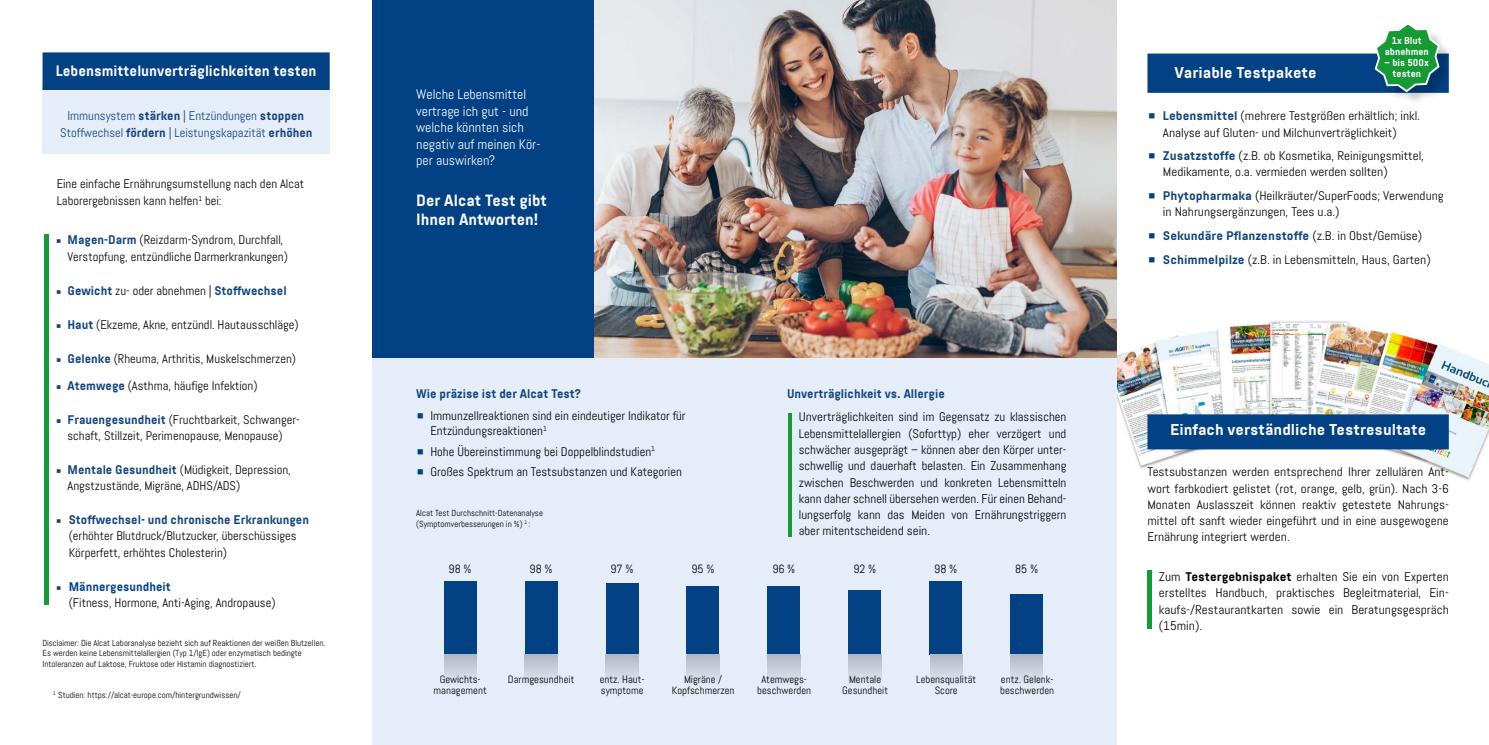
<style>
.page{position:relative;width:1489px;height:745px;background:#fff}
.page>*{position:absolute;margin:0;border:0;box-sizing:border-box;transform-origin:0 0}
.t1{font:700 16.25px/19.5px "Abel Pro";color:#fff}
.t2{font:700 15.75px "Abel Pro";color:#fff;scale:1.05 1}
.t3{font:700 15px "Abel Pro";color:#fff}
.t4{font:13.75px/16.5px "Abel Pro";color:#fff}
.t5{font:12.5px/16.2px "Abel Pro";color:#000;scale:1.05 1}
.t6{font:12.5px/16.2px "Abel Pro";color:#000}
.t7{font:700 12.5px "Abel Pro";color:#11437d}
.t8{font:12.5px/16.2px "Abel Pro";color:#11437d;text-align:center}
.t9{font:700 12.5px "Abel Pro";color:#034185}
.t10{font:11.88px "Abel Pro";color:#000}
.t11{font:10.62px/10.6px "Abel Pro";color:#000;text-align:center}
.t12{font:700 9.88px/10.9px "Abel Pro";color:#fff;text-align:center}
.t13{font:8.75px/10.5px "Abel Pro";color:#000}
.s1{font-weight:700}
.s2{font-weight:700;color:#11437d}
.s3{font-weight:400;color:#000}
.s4{font-weight:700;color:#134383}
</style>
<div class="page">
<div style="left:43px;top:83px;width:287px;height:70px;background:#e5edf9"></div>
<img style="left:1116px;top:316px;width:372px;height:165px">
<div style="left:43px;top:52px;width:287px;height:38px;background:#034185"></div>
<div style="left:44px;top:234px;width:5px;height:370px;background:#159a34"></div>
<div style="left:1147px;top:54px;width:301px;height:39px;background:#034185"></div>
<div style="left:1147px;top:414px;width:301px;height:35px;background:#034185"></div>
<svg style="left:1362px;top:24px;width:88px;height:76px"></svg>
<hr style="left:1147px;top:570px;width:4px;height:58px;background:#159a34">
<img style="left:594px;top:0;width:522px;height:358px">
<div style="left:372px;top:0;width:222px;height:373px;background:#034185"></div>
<div style="left:372px;top:358px;width:744px;height:386px;background:#e5edf9"></div>
<hr style="left:788px;top:412px;width:3px;height:124px;background:#159a34">
<div style="left:444px;top:581px;width:32px;height:73px;background:#034185"></div>
<div style="left:525px;top:581px;width:32px;height:73px;background:#034185"></div>
<div style="left:606px;top:583px;width:32px;height:71px;background:#034185"></div>
<div style="left:686px;top:585px;width:33px;height:69px;background:#034185"></div>
<div style="left:767px;top:585px;width:33px;height:69px;background:#034185"></div>
<div style="left:848px;top:589px;width:33px;height:65px;background:#034185"></div>
<div style="left:929px;top:581px;width:32px;height:73px;background:#034185"></div>
<div style="left:1010px;top:594px;width:32px;height:60px;background:#034185"></div>
<div style="left:444px;top:654px;width:32px;height:32px;background:linear-gradient(to bottom,#b1b8c1,#e1e9f5)"></div>
<div style="left:525px;top:654px;width:32px;height:32px;background:linear-gradient(to bottom,#b1b8c1,#e1e9f5)"></div>
<div style="left:606px;top:654px;width:32px;height:32px;background:linear-gradient(to bottom,#b1b8c1,#e1e9f5)"></div>
<div style="left:686px;top:654px;width:33px;height:32px;background:linear-gradient(to bottom,#b1b8c1,#e1e9f5)"></div>
<div style="left:767px;top:654px;width:33px;height:32px;background:linear-gradient(to bottom,#b1b8c1,#e1e9f5)"></div>
<div style="left:848px;top:654px;width:33px;height:32px;background:linear-gradient(to bottom,#b1b8c1,#e1e9f5)"></div>
<div style="left:930px;top:654px;width:32px;height:32px;background:linear-gradient(to bottom,#b1b8c1,#e1e9f5)"></div>
<div style="left:1010px;top:654px;width:32px;height:32px;background:linear-gradient(to bottom,#b1b8c1,#e1e9f5)"></div>
<p class="t3" style="left:56px;top:60px;width:262px">Lebensmittelunverträglichkeiten testen</p>
<p class="t8" style="left:60px;top:108px;width:254px">Immunsystem <span class="s1">stärken</span> | Entzündungen <span class="s1">stoppen<br></span>Stoffwechsel <span class="s1">fördern</span> | Leistungskapazität <span class="s1">erhöhen</span></p>
<p class="t6" style="left:57px;top:176px;width:249px">Eine einfache Ernährungsumstellung nach den Alcat<br>Laborergebnissen kann helfen<sup>1</sup> bei:</p>
<p class="t6" style="left:68px;top:232px;width:222px"><span class="s2">Magen-Darm</span> (Reizdarm-Syndrom, Durchfall,<br>Verstopfung, entzündliche Darmerkrankungen)</p>
<p class="t7" style="left:68px;top:281px;width:221px">Gewicht <span class="s3">zu- oder abnehmen |</span> Stoffwechsel</p>
<p class="t6" style="left:68px;top:316px;width:232px"><span class="s2">Haut</span> (Ekzeme, Akne, entzündl. Hautausschläge)</p>
<p class="t6" style="left:68px;top:345px;width:230px;line-height:26.9px"><span class="s2">Gelenke</span> (Rheuma, Arthritis, Muskelschmerzen)<br><span class="s2">Atemwege</span> (Asthma, häufige Infektion)</p>
<p class="t6" style="left:68px;top:411px;width:234px"><span class="s2">Frauengesundheit</span> (Fruchtbarkeit, Schwanger&shy;schaft, Stillzeit, Perimenopause, Menopause)</p>
<p class="t6" style="left:68px;top:461px;width:225px"><span class="s2">Mentale Gesundhe</span><span class="s4">it</span> (Müdigkeit, Depression,<br>Angstzustände, Migräne, ADHS/ADS)</p>
<p class="t7" style="left:69px;top:510px;width:242px">Stoffwechsel- und chronische Erkrankungen</p>
<p class="t6" style="left:69px;top:527px;width:229px">(erhöhter Blutdruck/Blutzucker, überschüssiges<br>Körperfett, erhöhtes Cholesterin)</p>
<p class="t9" style="left:69px;top:577px;width:103px">Männergesundheit</p>
<p class="t6" style="left:69px;top:594px;width:208px">(Fitness, Hormone, Anti-Aging, Andropause)</p>
<p class="t13" style="left:43px;top:637px;width:284px">Disclaimer: Die Alcat Laboranalyse bezieht sich auf Reaktionen der weißen Blutzellen.<br>Es werden keine Lebensmittelallergien (Typ 1/lgE) oder enzymatisch bedingte<br>Intoleranzen auf Laktose, Fruktose oder Histamin diagnostiziert.</p>
<p class="t13" style="left:53px;top:689px;width:189px"><sup>1</sup> Studien: https://alcat-europe.com/hintergrundwissen/</p>
<p class="t4" style="left:416px;top:86px;width:126px">Welche Lebensmittel vertrage ich gut - und welche könnten sich negativ auf meinen Kör&shy;per auswirken?</p>
<h1 class="t1" style="left:416px;top:190px;width:132px">Der Alcat Test gibt<br>Ihnen Antworten!</h1>
<p class="t7" style="left:416px;top:385px;width:166px">Wie präzise ist der Alcat Test?</p>
<p class="t6" style="left:430px;top:408px;width:257px;line-height:15px">Immunzellreaktionen sind ein eindeutiger Indikator für<br>Entzündungsreaktionen<sup>1</sup></p>
<p class="t6" style="left:430px;top:441px;width:253px;line-height:20.4px">Hohe Übereinstimmung bei Doppelblindstudien<sup>1<br></sup>Großes Spektrum an Testsubstanzen und Kategorien</p>
<p class="t13" style="left:416px;top:507px;width:128px;line-height:11.2px">Alcat Test Durchschnitt-Datenanalyse (Symptomverbesserungen in %) <sup>1</sup> :</p>
<p class="t7" style="left:787px;top:385px;width:159px">Unverträglichkeit vs. Allergie</p>
<p class="t5" style="left:798px;top:409px;width:256px;text-align:justify">Unverträglichkeiten sind im Gegensatz zu klassischen Lebensmittelallergien (Soforttyp) eher verzögert und schwächer ausgeprägt – können aber den Körper unter&shy;schwellig und dauerhaft belasten. Ein Zusammenhang zwischen Beschwerden und konkreten Lebensmitteln kann daher schnell übersehen werden. Für einen Behand&shy;lungserfolg kann das Meiden von Ernährungstriggern aber mitentscheidend sein.</p>
<p class="t10" style="left:448px;top:561px;width:25px">98 %</p>
<p class="t10" style="left:529px;top:561px;width:25px">98 %</p>
<p class="t10" style="left:610px;top:561px;width:24px">97 %</p>
<p class="t10" style="left:691px;top:561px;width:25px">95 %</p>
<p class="t10" style="left:772px;top:561px;width:24px">96 %</p>
<p class="t10" style="left:853px;top:561px;width:24px">92 %</p>
<p class="t10" style="left:934px;top:561px;width:25px">98 %</p>
<p class="t10" style="left:1015px;top:561px;width:24px">85 %</p>
<p class="t11" style="left:433px;top:673px;width:55px">Gewichts&shy;management</p>
<p class="t11" style="left:508px;top:673px;width:68px">Darmgesundheit</p>
<p class="t11" style="left:599px;top:673px;width:45px;text-align:left">entz. Haut&shy;symptome</p>
<p class="t11" style="left:671px;top:673px;width:64px">Migräne /<br>Kopfschmerzen</p>
<p class="t11" style="left:757px;top:673px;width:55px">Atemwegs&shy;beschwerden</p>
<p class="t11" style="left:842px;top:673px;width:47px">Mentale<br>Gesundheit</p>
<p class="t11" style="left:916px;top:673px;width:61px">Lebensqualität<br>Score</p>
<p class="t11" style="left:1000px;top:673px;width:55px;text-align:left">entz. Gelenk&shy;beschwerden</p>
<p class="t12" style="left:1384px;top:35px;width:46px">1x Blut abnehmen</p>
<p class="t12" style="left:1384px;top:57px;width:46px">– bis 500x testen</p>
<p class="t2" style="left:1174px;top:62px;width:137px">Variable Testpakete</p>
<p class="t5" style="left:1162px;top:108px;width:246px"><span class="s2">Lebensmittel</span> (mehrere Testgrößen erhältlich; inkl.<br>Analyse auf Gluten- und Milchunverträglichkeit)</p>
<p class="t5" style="left:1162px;top:148px;width:250px"><span class="s2">Zusatzstoffe</span> (z.B. ob Kosmetika, Reinigungsmittel,<br>Medikamente, o.a. vermieden werden sollten)</p>
<p class="t5" style="left:1162px;top:188px;width:269px"><span class="s2">Phytopharmaka</span> (Heilkräuter/SuperFoods; Verwendung in Nahrungsergänzungen, Tees u.a.)</p>
<p class="t5" style="left:1162px;top:224px;width:256px;line-height:23.6px"><span class="s2">Sekundäre Pflanzenstoffe</span> (z.B. in Obst/Gemüse)<br><span class="s2">Schimmelpilze</span> (z.B. in Lebensmitteln, Haus, Garten)</p>
<p class="t2" style="left:1169px;top:418px;width:245px">Einfach verständliche Testresultate</p>
<p class="t5" style="left:1147px;top:463px;width:288px;text-align:justify">Testsubstanzen werden entsprechend Ihrer zellulären Ant&shy;wort farbkodiert gelistet (rot, orange, gelb, grün). Nach 3-6<br>Monaten Auslasszeit können reaktiv getestete Nahrungs&shy;mittel oft sanft wieder eingeführt und in eine ausgewogene Ernährung integriert werden.</p>
<p class="t5" style="left:1158px;top:568px;width:277px;text-align:justify">Zum <span class="s1">Testergebnispaket</span> erhalten Sie ein von Experten erstelltes Handbuch, praktisches Begleitmaterial, Ein&shy;kaufs-/Restaurantkarten sowie ein Beratungsgespräch (15min).</p>
</div>
